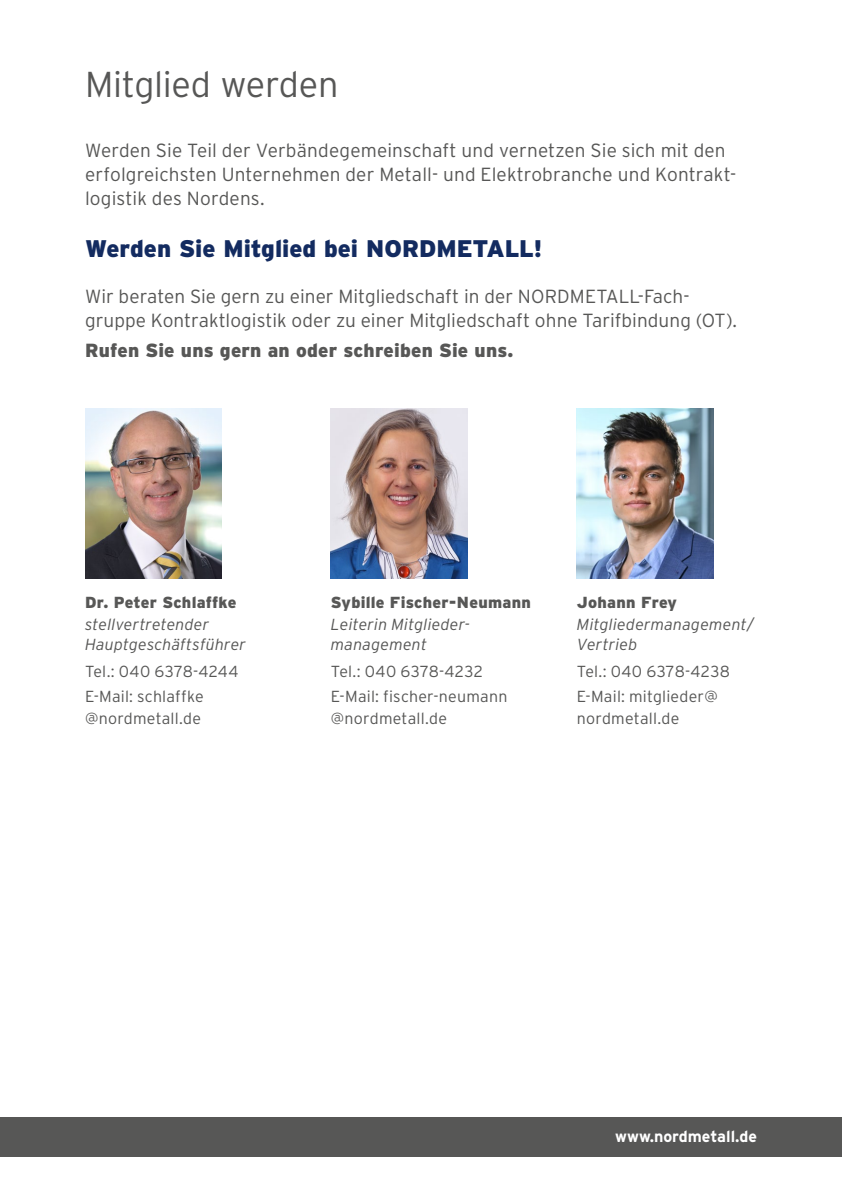
<style>
.page{position:relative;width:842px;height:1191px;background:#fff}
.page>*{position:absolute;margin:0;border:0;box-sizing:border-box;transform-origin:0 0}
.Headline{font:300 36px "Interstate";letter-spacing:-.01em;color:#575756}
.Überschrift{font:900 24px "Interstate";color:#132b60}
.Fließtext{font:300 19px/24px "Interstate";letter-spacing:.005em;color:#575756}
.Fließtext-2{font:900 19px "Interstate";letter-spacing:.01em;color:#575756}
.Fließtext-3{font:300 16px/22.2px "Interstate";letter-spacing:.015em;color:#575756}
.Fließtext-4{font:italic 300 16px/19.2px "Interstate";letter-spacing:.01em;color:#575756}
.Fließtext-5{font:900 16px "Interstate";letter-spacing:.015em;color:#575756}
.t1{font:700 16px "Interstate";color:#fff}
</style>
<div class="page">
<div style="left:0;top:1117px;width:842px;height:40px;background:#575756"></div>
<img style="left:85px;top:408px;width:136px;height:170px">
<img style="left:331px;top:408px;width:136px;height:170px">
<img style="left:577px;top:408px;width:136px;height:170px">
<p class="Headline" style="left:85px;top:64px;width:255px">Mitglied werden</p>
<p class="Fließtext" style="left:85px;top:138px;width:653px">Werden Sie Teil der Verbändegemeinschaft und vernetzen Sie sich mit den erfolgreichsten Unternehmen der Metall- und Elektrobranche und Kontrakt&shy;logistik des Nordens.</p>
<p class="Überschrift" style="left:85px;top:234px;width:458px">Werden Sie Mitglied bei NORDMETALL!</p>
<p class="Fließtext" style="left:85px;top:284px;width:653px">Wir beraten Sie gern zu einer Mitgliedschaft in der NORDMETALL-Fach&shy;gruppe Kontraktlogistik oder zu einer Mitgliedschaft ohne Tarifbindung (OT).</p>
<p class="Fließtext-2" style="left:85px;top:339px;width:430px">Rufen Sie uns gern an oder schreiben Sie uns.</p>
<p class="Fließtext-5" style="left:85px;top:593px;width:153px">Dr. Peter Schlaffke</p>
<p class="Fließtext-4" style="left:85px;top:615px;width:163px">stellvertretender<br>Hauptgeschäftsführer</p>
<p class="Fließtext-3" style="left:85px;top:660px;width:155px">Tel.: 040 6378-4244</p>
<p class="Fließtext-3" style="left:85px;top:685px;width:120px">E-Mail: schlaffke @nordmetall.de</p>
<p class="Fließtext-5" style="left:331px;top:593px;width:201px">Sybille Fischer-Neumann</p>
<p class="Fließtext-4" style="left:331px;top:615px;width:140px">Leiterin Mitglieder&shy;management</p>
<p class="Fließtext-3" style="left:331px;top:660px;width:153px">Tel.: 040 6378-4232</p>
<p class="Fließtext-3" style="left:331px;top:685px;width:178px">E-Mail: fischer-neumann @nordmetall.de</p>
<p class="Fließtext-5" style="left:577px;top:593px;width:102px">Johann Frey</p>
<p class="Fließtext-4" style="left:577px;top:615px;width:178px">Mitgliedermanagement/<br>Vertrieb</p>
<p class="Fließtext-3" style="left:577px;top:660px;width:155px">Tel.: 040 6378-4238</p>
<p class="Fließtext-3" style="left:577px;top:685px;width:142px">E-Mail: mitglieder@ nordmetall.de</p>
<p class="t1" style="left:615px;top:1127px;width:143px">www.nordmetall.de</p>
</div>
